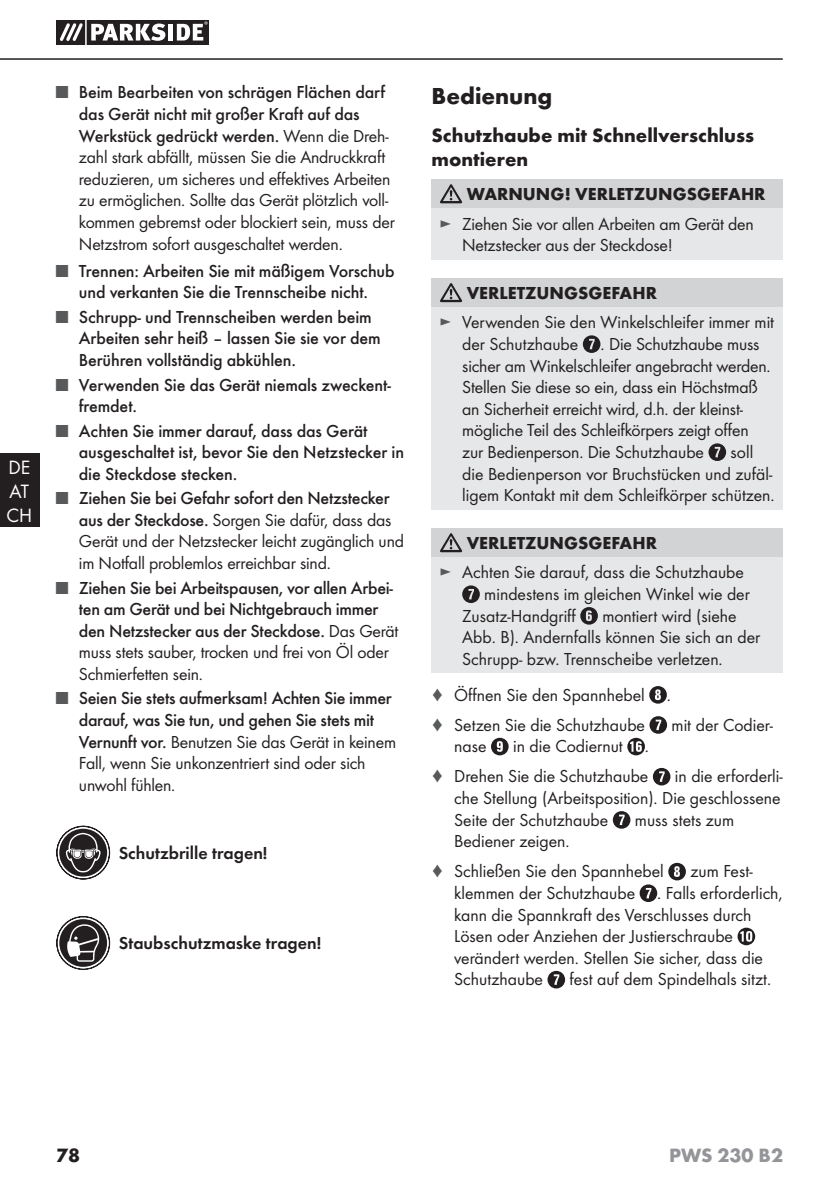
<style>
.page{position:relative;width:839px;height:1190px;background:#fff}
.page>*{position:absolute;margin:0;border:0;box-sizing:border-box;transform-origin:0 0}
.t1{font:700 24px "Futura";color:#231f20}
.t2{font:700 20px/24px "Futura";color:#231f20}
.t3{font:700 20px "Futura";color:#939598}
.t4{font:20px/24px "Futura Boo";color:#fff}
.t5{font:18px/21.6px "Futura Boo";letter-spacing:-.005em;color:#231f20}
.t6{font:500 18px/21.6px "Futura";letter-spacing:-.01em;color:#231f20}
.t7{font:700 18px "Futura";color:#231f20}
.t8{font:18px "Futura Dem";color:#231f20}
.s1{font-family:"Futura Boo";font-weight:400;color:#58595b}
.s2{font-family:"Futura Boo";font-weight:400}
.s3{font-family:"Futura";font-weight:500}
.s4{color:#58595b}
</style>
<div class="page">
<hr style="left:0;top:58px;width:782px;height:2px;background:#231f20">
<div style="left:0;top:453px;width:39px;height:74px;background:#231f20"></div>
<svg style="left:56px;top:20px;width:153px;height:25px"></svg>
<hr style="left:85px;top:20px;width:2px;height:25px;background:#fff">
<div style="left:431px;top:180px;width:351px;height:28px;background:#d1d3d4"></div>
<div style="left:431px;top:208px;width:351px;height:51px;background:#e6e7e8"></div>
<svg style="left:440px;top:184px;width:22px;height:19px"></svg>
<div style="left:431px;top:278px;width:351px;height:29px;background:#d1d3d4"></div>
<div style="left:431px;top:307px;width:351px;height:202px;background:#e6e7e8"></div>
<svg style="left:440px;top:283px;width:22px;height:19px"></svg>
<svg style="left:582px;top:335px;width:18px;height:18px"></svg>
<svg style="left:708px;top:443px;width:17px;height:18px"></svg>
<div style="left:431px;top:528px;width:351px;height:29px;background:#d1d3d4"></div>
<div style="left:431px;top:557px;width:351px;height:116px;background:#e6e7e8"></div>
<svg style="left:440px;top:533px;width:22px;height:19px"></svg>
<svg style="left:462px;top:585px;width:17px;height:18px"></svg>
<svg style="left:580px;top:607px;width:17px;height:17px"></svg>
<svg style="left:649px;top:686px;width:17px;height:17px"></svg>
<svg style="left:491px;top:737px;width:17px;height:18px"></svg>
<svg style="left:627px;top:716px;width:39px;height:39px"></svg>
<svg style="left:652px;top:768px;width:18px;height:17px"></svg>
<svg style="left:612px;top:811px;width:18px;height:17px"></svg>
<svg style="left:668px;top:862px;width:17px;height:18px"></svg>
<svg style="left:639px;top:884px;width:17px;height:18px"></svg>
<svg style="left:737px;top:927px;width:17px;height:18px"></svg>
<svg style="left:547px;top:970px;width:17px;height:18px"></svg>
<svg style="left:56px;top:825px;width:54px;height:54px"></svg>
<svg style="left:56px;top:916px;width:54px;height:54px"></svg>
<p class="t4" style="left:6px;top:456px;width:27px">DE<br>AT<br>CH</p>
<p class="t6" style="left:79px;top:82px;width:311px;text-indent:-23px"><span class="s1">■</span> Beim Bearbeiten von schrägen Flächen darf das Gerät nicht mit großer Kraft auf das<br>Werkstück gedrückt werden. <span class="s2">Wenn die Dreh-</span></p>
<p class="t5" style="left:79px;top:147px;width:317px">zahl stark abfällt, müssen Sie die Andruckkraft reduzieren, um sicheres und effektives Arbeiten zu ermöglichen. Sollte das Gerät plötzlich voll&shy;kommen gebremst oder blockiert sein, muss der Netzstrom sofort ausgeschaltet werden.</p>
<p class="t6" style="left:56px;top:261px;width:340px;text-align:center"><span class="s1">■</span> Trennen: Arbeiten Sie mit mäßigem Vorschub und verkanten Sie die Trennscheibe nicht.</p>
<p class="t6" style="left:79px;top:307px;width:303px;text-indent:-23px"><span class="s1">■</span> Schrupp- und Trennscheiben werden beim<br>Arbeiten sehr heiß – lassen Sie sie vor dem<br>Berühren vollständig abkühlen.</p>
<p class="t6" style="left:79px;top:375px;width:313px;text-indent:-23px"><span class="s1">■</span> Verwenden Sie das Gerät niemals zweckent&shy;fremdet.</p>
<p class="t6" style="left:79px;top:421px;width:326px;text-indent:-23px"><span class="s1">■</span> Achten Sie immer darauf, dass das Gerät ausgeschaltet ist, bevor Sie den Netzstecker in die Steckdose stecken.</p>
<p class="t6" style="left:56px;top:488px;width:335px"><span class="s1">■</span> Ziehen Sie bei Gefahr sofort den Netzstecker</p>
<p class="t5" style="left:79px;top:510px;width:326px"><span class="s3">aus der Steckdose.</span> Sorgen Sie dafür, dass das<br>Gerät und der Netzstecker leicht zugänglich und im Notfall problemlos erreichbar sind.</p>
<p class="t6" style="left:79px;top:577px;width:321px;text-indent:-23px"><span class="s1">■</span> Ziehen Sie bei Arbeitspausen, vor allen Arbei&shy;ten am Gerät und bei Nichtgebrauch immer den Netzstecker aus der Steckdose. <span class="s2">Das Gerät</span></p>
<p class="t5" style="left:79px;top:642px;width:311px">muss stets sauber, trocken und frei von Öl oder<br>Schmierfetten sein.</p>
<p class="t6" style="left:56px;top:688px;width:337px;text-align:center"><span class="s1">■</span> Seien Sie stets aufmerksam! Achten Sie immer darauf, was Sie tun, und gehen Sie stets mit</p>
<p class="t5" style="left:79px;top:731px;width:318px"><span class="s3">Vernunft vor.</span> Benutzen Sie das Gerät in keinem<br>Fall, wenn Sie unkonzentriert sind oder sich unwohl fühlen.</p>
<p class="t8" style="left:119px;top:844px;width:150px">Schutzbrille tragen!</p>
<p class="t8" style="left:119px;top:934px;width:204px">Staubschutzmaske tragen!</p>
<h1 class="t1" style="left:431px;top:86px;width:122px">Bedienung</h1>
<p class="t2" style="left:431px;top:125px;width:324px">Schutzhaube mit Schnellverschluss montieren</p>
<p class="t7" style="left:466px;top:187px;width:300px">WARNUNG! VERLETZUNGSGEFAHR</p>
<p class="t5" style="left:462px;top:214px;width:293px;text-indent:-23px"><span class="s4">►</span> Ziehen Sie vor allen Arbeiten am Gerät den<br>Netzstecker aus der Steckdose!</p>
<p class="t7" style="left:466px;top:286px;width:192px">VERLETZUNGSGEFAHR</p>
<p class="t5" style="left:462px;top:312px;width:313px;text-indent:-23px"><span class="s4">►</span> Verwenden Sie den Winkelschleifer immer mit der Schutzhaube . Die Schutzhaube muss sicher am Winkelschleifer angebracht werden.<br>Stellen Sie diese so ein, dass ein Höchstmaß an Sicherheit erreicht wird, d.h. der kleinst&shy;mögliche Teil des Schleifkörpers zeigt offen zur Bedienperson. Die Schutzhaube</p>
<p class="t5" style="left:462px;top:442px;width:314px;text-indent:268px">soll die Bedienperson vor Bruchstücken und zufäl&shy;ligem Kontakt mit dem Schleifkörper schützen.</p>
<p class="t7" style="left:466px;top:536px;width:192px">VERLETZUNGSGEFAHR</p>
<p class="t5" style="left:439px;top:562px;width:306px"><span class="s4">►</span> Achten Sie darauf, dass die Schutzhaube</p>
<p class="t5" style="left:484px;top:584px;width:267px">mindestens im gleichen Winkel wie der</p>
<p class="t5" style="left:462px;top:606px;width:115px">Zusatz-Handgriff</p>
<p class="t5" style="left:462px;top:606px;width:299px;text-indent:140px">montiert wird (siehe<br>Abb. B). Andernfalls können Sie sich an der<br>Schrupp- bzw. Trennscheibe verletzen.</p>
<p class="t5" style="left:431px;top:680px;width:241px;line-height:30.2px"><span class="s4">♦</span> Öffnen Sie den Spannhebel . <span class="s4">♦</span> Setzen Sie die Schutzhaube</p>
<p class="t5" style="left:671px;top:715px;width:103px">mit der Codier-</p>
<p class="t5" style="left:431px;top:732px;width:219px;line-height:30px;text-align:right">in die Codiernut .<br><span class="s4">♦</span> Drehen Sie die Schutzhaube</p>
<p class="t5" style="left:454px;top:736px;width:34px">nase</p>
<p class="t5" style="left:454px;top:766px;width:330px;text-indent:220px">in die erforderli&shy;che Stellung (Arbeitsposition). Die geschlossene<br>Seite der Schutzhaube</p>
<p class="t5" style="left:634px;top:810px;width:101px">muss stets zum</p>
<p class="t5" style="left:431px;top:827px;width:234px;line-height:30px;text-indent:23px">Bediener zeigen.<br><span class="s4">♦</span> Schließen Sie den Spannhebel</p>
<p class="t5" style="left:454px;top:861px;width:330px;text-indent:236px">zum Fest&shy;klemmen der Schutzhaube . Falls erforderlich, kann die Spannkraft des Verschlusses durch Lösen oder Anziehen der Justierschraube verändert werden. Stellen Sie sicher, dass die Schutzhaube</p>
<p class="t5" style="left:569px;top:969px;width:203px">fest auf dem Spindelhals sitzt.</p>
<p class="t2" style="left:56px;top:1145px;width:25px">78</p>
<p class="t3" style="left:668px;top:1147px;width:115px">PWS 230 B2</p>
</div>
